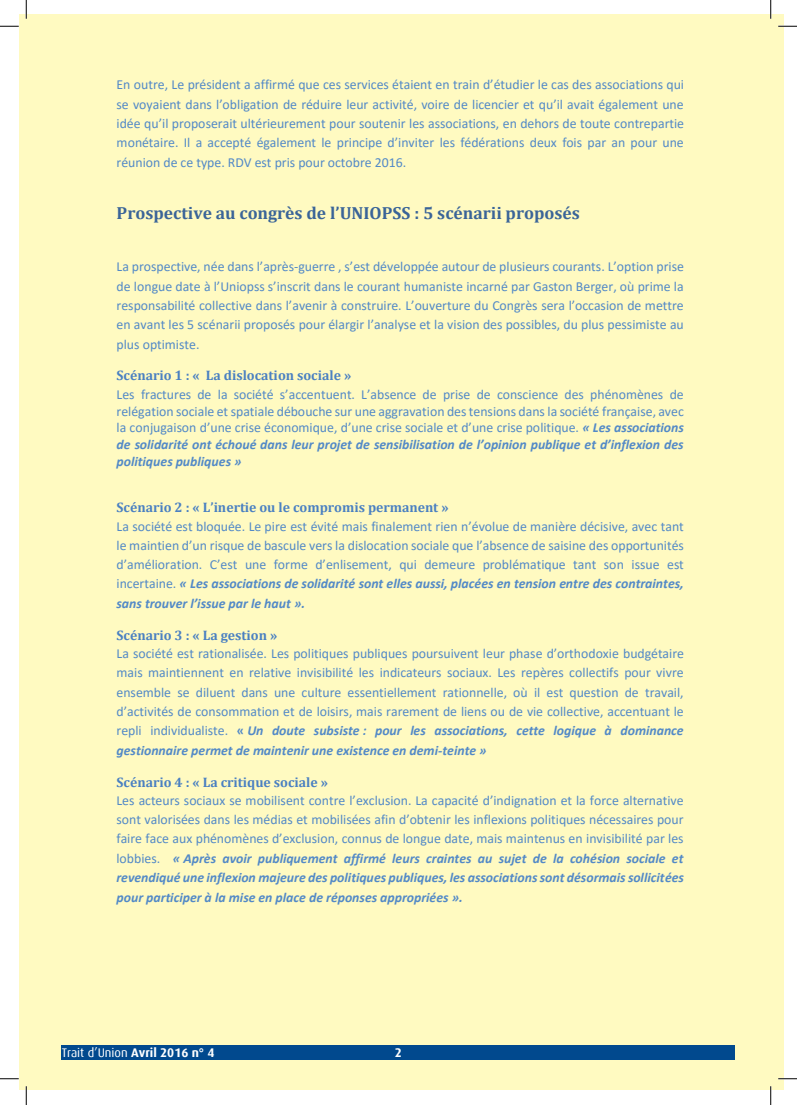
<style>
.page{position:relative;width:797px;height:1105px;background:#fff}
.page>*{position:absolute;margin:0;border:0;box-sizing:border-box;transform-origin:0 0}
.t1{font:700 17.5px "Cambria";color:#3a6498}
.t2{font:13.75px/19.4px "Calibri";color:#5289c7;text-align:justify}
.t3{font:700 13.75px "Cambria";color:#4a80c2}
.t4{font:12.5px "Dax";color:#fff}
.t5{font:700 12.5px "Dax";color:#fff}
.s1{font-weight:700;font-style:italic}
.s2{font-weight:700}
</style>
<div class="page">
<div style="left:19px;top:14px;width:765px;height:1075px;background:#fffac1"></div>
<div style="left:62px;top:1045px;width:673px;height:14px;background:#01498e"></div>
<svg style="left:0;top:25px;width:19px;height:2px"></svg>
<svg style="left:778px;top:25px;width:19px;height:2px"></svg>
<svg style="left:0;top:1078px;width:19px;height:1px"></svg>
<svg style="left:778px;top:1078px;width:19px;height:1px"></svg>
<svg style="left:25px;top:0;width:2px;height:19px"></svg>
<svg style="left:25px;top:1086px;width:2px;height:19px"></svg>
<svg style="left:770px;top:0;width:1px;height:19px"></svg>
<svg style="left:770px;top:1086px;width:1px;height:19px"></svg>
<p class="t2" style="left:117px;top:75px;width:569px">En outre, Le président a affirmé que ces services étaient en train d’étudier le cas des associations qui se voyaient dans l’obligation de réduire leur activité, voire de licencier et qu’il avait également une idée qu’il proposerait ultérieurement pour soutenir les associations, en dehors de toute contrepartie monétaire. Il a accepté également le principe d’inviter les fédérations deux fois par an pour une réunion de ce type. RDV est pris pour octobre 2016.</p>
<p class="t1" style="left:117px;top:201px;width:465px">Prospective au congrès de l’UNIOPSS : 5 scénarii proposés</p>
<p class="t2" style="left:117px;top:257px;width:569px">La prospective, née dans l’après-guerre , s’est développée autour de plusieurs courants. L’option prise de longue date à l’Uniopss s’inscrit dans le courant humaniste incarné par Gaston Berger, où prime la responsabilité collective dans l’avenir à construire. L’ouverture du Congrès sera l’occasion de mettre en avant les 5 scénarii proposés pour élargir l’analyse et la vision des possibles, du plus pessimiste au plus optimiste.</p>
<p class="t3" style="left:117px;top:366px;width:236px">Scénario 1 : « La dislocation sociale »</p>
<p class="t2" style="left:117px;top:385px;width:569px;line-height:16.8px">Les fractures de la société s’accentuent. L’absence de prise de conscience des phénomènes de relégation sociale et spatiale débouche sur une aggravation des tensions dans la société française, avec la conjugaison d’une crise économique, d’une crise sociale et d’une crise politique. <span class="s1">« Les associations de solidarité ont échoué dans leur projet de sensibilisation de l’opinion publique et d’inflexion des politiques publiques »</span></p>
<p class="t3" style="left:117px;top:498px;width:333px">Scénario 2 : « L’inertie ou le compromis permanent »</p>
<p class="t2" style="left:116px;top:516px;width:569px">La société est bloquée. Le pire est évité mais finalement rien n’évolue de manière décisive, avec tant le maintien d’un risque de bascule vers la dislocation sociale que l’absence de saisine des opportunités d’amélioration. C’est une forme d’enlisement, qui demeure problématique tant son issue est incertaine. <span class="s1">« Les associations de solidarité sont elles aussi, placées en tension entre des contraintes, sans trouver l’issue par le haut ».</span></p>
<p class="t3" style="left:116px;top:625px;width:162px">Scénario 3 : « La gestion »</p>
<p class="t2" style="left:116px;top:643px;width:569px">La société est rationalisée. Les politiques publiques poursuivent leur phase d’orthodoxie budgétaire mais maintiennent en relative invisibilité les indicateurs sociaux. Les repères collectifs pour vivre ensemble se diluent dans une culture essentiellement rationnelle, où il est question de travail, d’activités de consommation et de loisirs, mais rarement de liens ou de vie collective, accentuant le repli individualiste. <span class="s2">«</span> <span class="s1">Un doute subsiste : pour les associations, cette logique à dominance gestionnaire permet de maintenir une existence en demi-teinte »</span></p>
<p class="t3" style="left:116px;top:772px;width:213px">Scénario 4 : « La critique sociale »</p>
<p class="t2" style="left:116px;top:790px;width:569px">Les acteurs sociaux se mobilisent contre l’exclusion. La capacité d’indignation et la force alternative sont valorisées dans les médias et mobilisées afin d’obtenir les inflexions politiques nécessaires pour faire face aux phénomènes d’exclusion, connus de longue date, mais maintenus en invisibilité par les lobbies. <span class="s1">« Après avoir publiquement affirmé leurs craintes au sujet de la cohésion sociale et revendiqué une inflexion majeure des politiques publiques, les associations sont désormais sollicitées pour participer à la mise en place de réponses appropriées ».</span></p>
<p class="t4" style="left:62px;top:1046px;width:154px">Trait d’Union <span class="s2">Avril 2016 n° 4</span></p>
<p class="t5" style="left:395px;top:1046px;width:9px">2</p>
</div>
